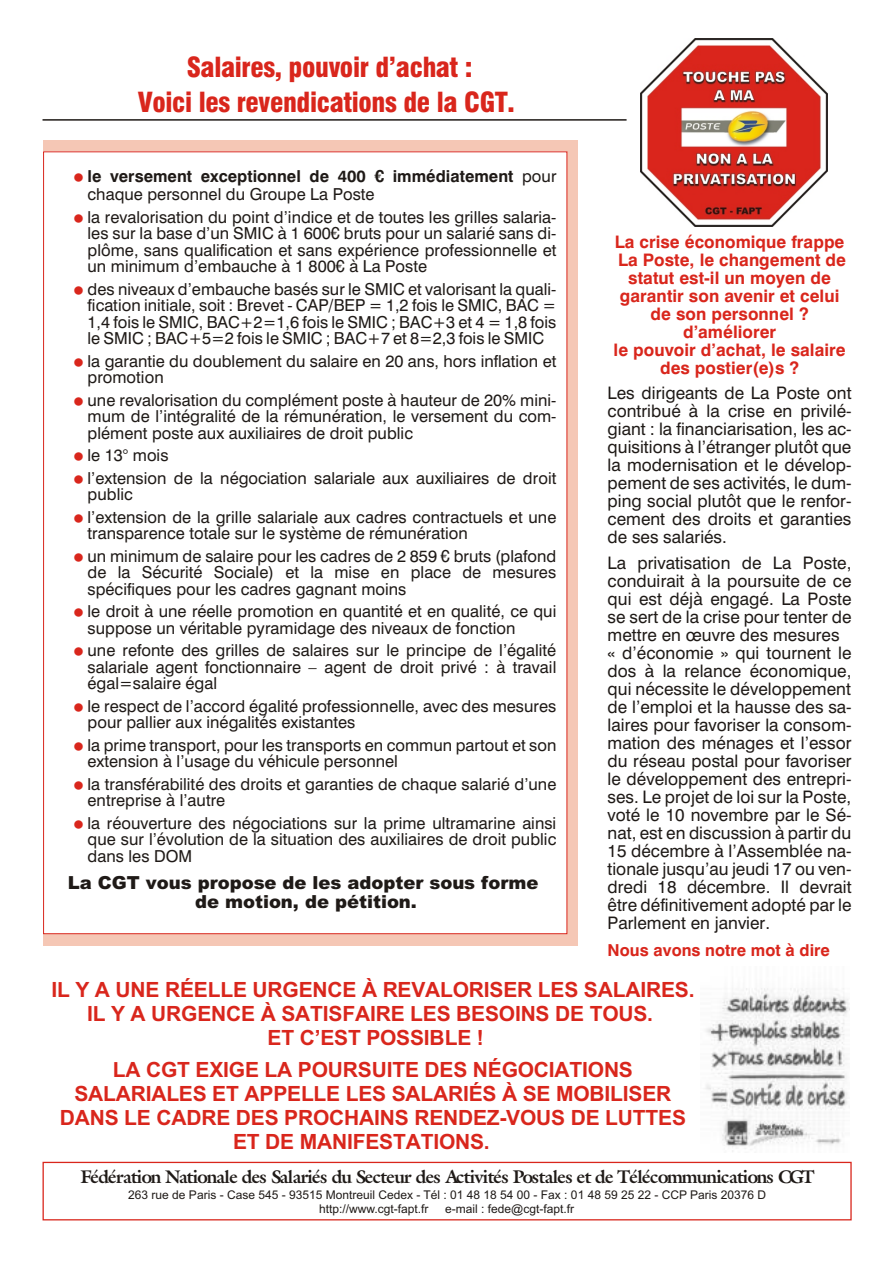
<style>
.page{position:relative;width:894px;height:1263px;background:#fff}
.page>*{position:absolute;margin:0;border:0;box-sizing:border-box;transform-origin:0 0}
.t1{font:27px/34.5px "Swis 721 Blk Cn BT";letter-spacing:-.015em;color:#d9261c;text-align:center}
.t2{font:700 21px/24px "Arial";letter-spacing:-.01em;color:#d9261c;text-align:center}
.t3{font:700 18px "Galliard BT";letter-spacing:-.04em;color:#1f1a17}
.t4{font:900 18px/19.5px "Arial";color:#1f1a17;text-align:center}
.t5{font:17.25px/18px "Swis 721 BT";color:#1f1a17;text-align:justify}
.t6{font:700 17.25px/18px "Swis 721 BT";letter-spacing:.005em;color:#d9261c;text-align:center}
.t7{font:16.5px/16.5px "Swis 721 BT";color:#1f1a17}
.t8{font:700 16.5px/18px "Swis 721 BT";color:#1f1a17}
.t9{font:700 16.5px "Swis 721 BT";color:#d9261c}
.t10{font:12px/14.4px "Arial";color:#1f1a17}
.s1{font-weight:400}
.s2{color:#fff}
</style>
<div class="page">
<div style="left:43px;top:140px;width:535px;height:806px;background:#f5c7b5"></div>
<hr style="left:43px;top:119px;width:584px;height:2px;background:#1f1a17">
<div style="left:43px;top:1162px;width:809px;height:58px;border:1px solid #d9261c"></div>
<img style="left:640px;top:39px;width:188px;height:187px">
<div style="left:43px;top:152px;width:524px;height:782px;background:#fff"></div>
<img style="left:705px;top:988px;width:144px;height:164px">
<h1 class="t1" style="left:138px;top:53px;width:379px">Sa lai res, pou voir d’a chat :<br>Voi ci les re ven di ca tions de la CGT.</h1>
<p class="t8" style="left:88px;top:169px;width:470px">le ver se ment ex cep tion nel de 400 € im mé dia te ment <span class="s1">pour chaque per son nel du Groupe La Poste</span></p>
<p class="t7" style="left:88px;top:210px;width:470px;text-align:justify">la re va lo ri sa tion du point d’in dice et de tou tes les gril les sa la ria - les sur la base d’un SMIC à 1 600€ bruts pour un sa la rié sans di - plôme, sans qua li fi ca tion et sans ex pé rience pro fes sion nelle et un mi ni mum d’em bauche à 1 800€ à La Poste</p>
<p class="t7" style="left:88px;top:282px;width:470px;text-align:justify">des ni veaux d’em bauche ba sés sur le SMIC et va lo ri sant la qua li - fi ca tion ini tiale, soit : Bre vet - CAP/BEP = 1,2 fois le SMIC, BAC = 1,4 fois le SMIC, BAC+2=1,6 fois le SMIC ; BAC+3 et 4 = 1,8 fois le SMIC ; BAC+5=2 fois le SMIC ; BAC+7 et 8=2,3 fois le SMIC</p>
<p class="t7" style="left:88px;top:354px;width:470px">la garantie du doublement du salaire en 20 ans, hors inflation et promotion</p>
<p class="t7" style="left:88px;top:393px;width:470px;text-align:justify">une re va lo ri sa tion du com plé ment poste à hau teur de 20% mi ni - mum de l’in té gra li té de la ré mu né ra tion, le ver se ment du com - plé ment poste aux auxi liai res de droit pu blic</p>
<p class="t7" style="left:88px;top:445px;width:470px;line-height:22.5px">le 13° mois<br>l’extension de la négociation salariale aux auxiliaires de droit</p>
<p class="t7" style="left:88px;top:484px;width:470px;line-height:22.5px">public<br>l’extension de la grille salariale aux cadres contractuels et une</p>
<p class="t7" style="left:88px;top:523px;width:470px;line-height:22.5px">transparence totale sur le système de rémunération<br>un minimum de salaire pour les cadres de 2 859 € bruts (plafond</p>
<p class="t7" style="left:88px;top:565px;width:470px">de la Sécurité Sociale) et la mise en place de mesures spécifiques pour les cadres gagnant moins</p>
<p class="t7" style="left:88px;top:604px;width:470px">le droit à une réelle pro mo tion en quan ti té et en qua li té, ce qui sup pose un vé ri table py ra mi dage des ni veaux de fonc tion</p>
<p class="t7" style="left:88px;top:643px;width:470px;text-align:justify">une refonte des grilles de salaires sur le principe de l’égalité salariale agent fonctionnaire – agent de droit privé : à travail égal=salaire égal</p>
<p class="t7" style="left:88px;top:699px;width:470px">le res pect de l’ac cord éga li té pro fes sion nelle, avec des me su res pour pal lier aux iné ga li tés exis tan tes</p>
<p class="t7" style="left:88px;top:738px;width:470px">la prime transport, pour les transports en commun partout et son extension à l’usage du véhicule personnel</p>
<p class="t7" style="left:88px;top:777px;width:470px">la transférabilité des droits et garanties de chaque salarié d’une entreprise à l’autre</p>
<p class="t7" style="left:88px;top:816px;width:470px;text-align:justify">la réou ver ture des né go cia tions sur la prime ul tra ma rine ain si que sur l’é vo lu tion de la si tua tion des auxi liai res de droit pu blic dans les DOM</p>
<p class="t4" style="left:68px;top:874px;width:472px">La CGT vous pro pose de les adop ter sous forme de mo tion, de pé ti tion.</p>
<p class="t6" style="left:614px;top:234px;width:234px">La crise économique frappe<br>La Poste, le changement de statut est-il un moyen de garantir son avenir et celui de son personnel ? d’améliorer<br>le pouvoir d’achat, le salaire des postier(e)s ?</p>
<p class="t5" style="left:608px;top:386px;width:246px">Les di ri geants de La Poste ont con tri bué à la crise en privi lé - giant : la fi nan cia ri sa tion, les ac - qui si tions à l’é tran ger plu tôt que la mo der ni sa tion et le dé ve lop - pe ment de ses ac ti vi tés, le dum - ping so cial plu tôt que le ren for&shy;ce ment des droits et ga ran ties de ses sa la riés.</p>
<p class="t5" style="left:608px;top:555px;width:246px;text-align:left">La pri va ti sa tion de La Poste, conduirait à la pour suite de ce qui est déjà en ga gé. La Poste se sert de la crise pour ten ter de mettre en œuvre des me su res<br>« d’é co nomie » qui tour nent le dos à la re lance écono mique, qui né ces site le dé ve lop pe ment de l’em ploi et la hausse des sa&shy;lai res pour fa vo ri ser la consom - ma tion des mé na ges et l’es sor du ré seau pos tal pour fa vo ri ser le dé ve lop pe ment des en tre pri - ses. Le pro jet de loi sur la Poste, voté le 10 no vembre par le Sé - nat, est en dis cus sion à partir du<br>15 dé cembre à l’Assemblée na - tio nale jus qu ’au jeu di 17 ou ven - dre di 18 dé cembre. Il de vrait être dé fi ni ti ve ment adop té par le<br>Par le ment en jan vier.</p>
<p class="t9" style="left:608px;top:943px;width:224px">Nous avons notre mot à dire</p>
<p class="t2" style="left:51px;top:980px;width:645px">IL Y A UNE RÉELLE URGENCE À REVALORISER LES SALAIRES.<br>IL Y A URGENCE À SATISFAIRE LES BESOINS DE TOUS.<br>ET C’EST POSSIBLE !</p>
<p class="t2" style="left:60px;top:1059px;width:628px">LA CGT EXIGE LA POURSUITE DES NÉGOCIATIONS SALARIALES ET APPELLE LES SALARIÉS À SE MOBILISER DANS LE CADRE DES PROCHAINS RENDEZ-VOUS DE LUTTES ET DE MANIFESTATIONS. <span class="s2">!</span></p>
<p class="t3" style="left:81px;top:1169px;width:735px">Fédération Nationale des Salariés du Secteur des Activités Postales et de Télécommunications CGT</p>
<p class="t10" style="left:319px;top:1189px;width:449px;text-indent:-191px">263 rue de Paris - Case 545 - 93515 Montreuil Cedex - Tél : 01 48 18 54 00 - Fax : 01 48 59 25 22 - CCP Paris 20376 D http://www.cgt-fapt.fr</p>
<p class="t10" style="left:445px;top:1203px;width:130px">e-mail : fede@cgt-fapt.fr</p>
</div>
